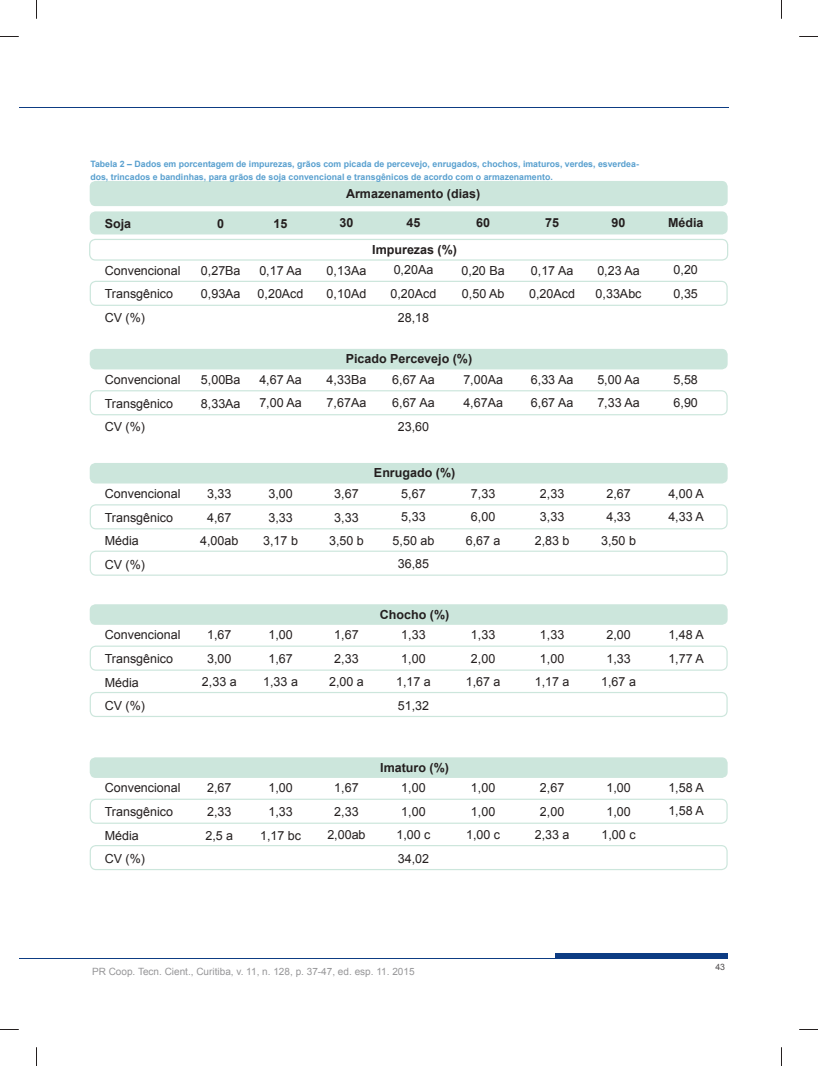
<style>
.page{position:relative;width:818px;height:1066px;background:#fff}
.page>*{position:absolute;margin:0;border:0;box-sizing:border-box;transform-origin:0 0}
.t1{font:12.5px/23.5px "Arial";color:#241f1f}
.t2{font:700 12.5px "Arial";color:#241f1f}
.t3{font:10px "Arial";color:#969698}
.t4{font:700 8.75px/12.5px "Arial";color:#59a0cf}
.t5{font:8.75px "Arial";color:#4e4b4c}
</style>
<div class="page">
<hr style="left:19px;top:958px;width:707px;height:1px;background:#0d3c83">
<div style="left:554px;top:952px;width:172px;height:6px;background:#0d3c83"></div>
<hr style="left:19px;top:107px;width:708px;height:1px;background:#0d3c83">
<div style="left:90px;top:211px;width:637px;height:23px;background:#cce6dc;border-radius:6px"></div>
<svg style="left:89px;top:239px;width:638px;height:21px"></svg>
<div style="left:90px;top:349px;width:637px;height:20px;background:#cce6dc;border-radius:6px"></div>
<div style="left:90px;top:463px;width:637px;height:20px;background:#cce6dc;border-radius:6px"></div>
<div style="left:90px;top:604px;width:637px;height:20px;background:#cce6dc;border-radius:6px"></div>
<div style="left:90px;top:757px;width:637px;height:20px;background:#cce6dc;border-radius:6px"></div>
<div style="left:90px;top:181px;width:637px;height:25px;background:#cce6dc;border-radius:6px"></div>
<svg style="left:90px;top:281px;width:637px;height:25px"></svg>
<svg style="left:90px;top:390px;width:637px;height:25px"></svg>
<svg style="left:90px;top:504px;width:637px;height:25px"></svg>
<svg style="left:90px;top:645px;width:637px;height:25px"></svg>
<svg style="left:90px;top:798px;width:637px;height:25px"></svg>
<svg style="left:90px;top:550px;width:637px;height:25px"></svg>
<svg style="left:90px;top:692px;width:637px;height:24px"></svg>
<svg style="left:90px;top:845px;width:637px;height:24px"></svg>
<svg style="left:0;top:36px;width:19px;height:1px"></svg>
<svg style="left:799px;top:36px;width:18px;height:1px"></svg>
<svg style="left:36px;top:0;width:1px;height:19px"></svg>
<svg style="left:36px;top:1047px;width:1px;height:18px"></svg>
<p class="t4" style="left:90px;top:158px;width:549px">Tabela 2 – Dados em porcentagem de impurezas, grãos com picada de percevejo, enrugados, chochos, imaturos, verdes, esverdea&shy;dos, trincados e bandinhas, para grãos de soja convencional e transgênicos de acordo com o armazenamento.</p>
<p class="t2" style="left:105px;top:215px;width:28px">Soja</p>
<p class="t1" style="left:105px;top:259px;width:77px">Convencional<br>Transgênico<br>CV (%)</p>
<p class="t1" style="left:105px;top:368px;width:77px">Convencional<br>Transgênico<br>CV (%)</p>
<p class="t2" style="left:217px;top:215px;width:8px">0</p>
<p class="t1" style="left:201px;top:258px;width:41px">0,27Ba<br>0,93Aa</p>
<p class="t2" style="left:273px;top:215px;width:15px">15</p>
<p class="t1" style="left:257px;top:258px;width:47px">0,17 Aa<br>0,20Acd</p>
<p class="t1" style="left:201px;top:368px;width:41px">5,00Ba<br>8,33Aa</p>
<p class="t1" style="left:259px;top:368px;width:44px">4,67 Aa<br>7,00 Aa</p>
<p class="t1" style="left:105px;top:482px;width:77px">Convencional<br>Transgênico<br>Média<br>CV (%)</p>
<p class="t1" style="left:200px;top:482px;width:40px;text-align:center">3,33<br>4,67<br>4,00ab</p>
<p class="t1" style="left:263px;top:482px;width:36px;text-align:center">3,00<br>3,33<br>3,17 b</p>
<p class="t1" style="left:105px;top:623px;width:77px">Convencional<br>Transgênico<br>Média<br>CV (%)</p>
<p class="t1" style="left:202px;top:623px;width:36px;text-align:center">1,67<br>3,00<br>2,33 a</p>
<p class="t1" style="left:263px;top:623px;width:36px;text-align:center">1,00<br>1,67<br>1,33 a</p>
<p class="t1" style="left:105px;top:776px;width:77px">Convencional<br>Transgênico<br>Média<br>CV (%)</p>
<p class="t1" style="left:205px;top:776px;width:29px">2,67<br>2,33<br>2,5 a</p>
<p class="t1" style="left:260px;top:776px;width:43px;text-align:center">1,00<br>1,33<br>1,17 bc</p>
<p class="t2" style="left:346px;top:185px;width:136px">Armazenamento (dias)</p>
<p class="t2" style="left:406px;top:214px;width:15px">45</p>
<p class="t1" style="left:390px;top:258px;width:47px;text-align:center">0,20Aa<br>0,20Acd<br>28,18</p>
<p class="t2" style="left:476px;top:215px;width:15px">60</p>
<p class="t1" style="left:461px;top:258px;width:45px">0,20 Ba<br>0,50 Ab</p>
<p class="t2" style="left:339px;top:215px;width:15px">30</p>
<p class="t1" style="left:326px;top:258px;width:41px">0,13Aa<br>0,10Ad</p>
<p class="t2" style="left:372px;top:241px;width:86px">Impurezas (%)</p>
<p class="t2" style="left:345px;top:350px;width:128px">Picado Percevejo (%)</p>
<p class="t1" style="left:326px;top:368px;width:41px">4,33Ba<br>7,67Aa</p>
<p class="t1" style="left:392px;top:367px;width:44px;text-align:center">6,67 Aa<br>6,67 Aa<br>23,60</p>
<p class="t1" style="left:463px;top:368px;width:41px">7,00Aa<br>4,67Aa</p>
<p class="t1" style="left:329px;top:482px;width:36px;text-align:center">3,67<br>3,33<br>3,50 b</p>
<p class="t2" style="left:374px;top:464px;width:83px">Enrugado (%)</p>
<p class="t1" style="left:392px;top:481px;width:43px;text-align:center">5,67<br>5,33<br>5,50 ab<br>36,85</p>
<p class="t1" style="left:465px;top:481px;width:36px;text-align:center">7,33<br>6,00<br>6,67 a</p>
<p class="t1" style="left:329px;top:623px;width:36px;text-align:center">1,67<br>2,33<br>2,00 a</p>
<p class="t2" style="left:379px;top:605px;width:71px">Chocho (%)</p>
<p class="t1" style="left:396px;top:623px;width:36px;text-align:center">1,33<br>1,00<br>1,17 a<br>51,32</p>
<p class="t1" style="left:465px;top:623px;width:36px;text-align:center">1,33<br>2,00<br>1,67 a</p>
<p class="t1" style="left:327px;top:776px;width:40px;text-align:center">1,67<br>2,33<br>2,00ab</p>
<p class="t2" style="left:380px;top:758px;width:70px">Imaturo (%)</p>
<p class="t1" style="left:396px;top:775px;width:36px;text-align:center">1,00<br>1,00<br>1,00 c<br>34,02</p>
<p class="t1" style="left:466px;top:776px;width:36px;text-align:center">1,00<br>1,00<br>1,00 c</p>
<p class="t2" style="left:545px;top:214px;width:15px">75</p>
<p class="t1" style="left:529px;top:258px;width:47px">0,17 Aa<br>0,20Acd</p>
<p class="t2" style="left:611px;top:214px;width:15px">90</p>
<p class="t1" style="left:595px;top:258px;width:47px">0,23 Aa<br>0,33Abc</p>
<p class="t1" style="left:530px;top:367px;width:44px">6,33 Aa<br>6,67 Aa</p>
<p class="t1" style="left:597px;top:367px;width:44px">5,00 Aa<br>7,33 Aa</p>
<p class="t1" style="left:534px;top:481px;width:36px;text-align:center">2,33<br>3,33<br>2,83 b</p>
<p class="t1" style="left:600px;top:481px;width:36px;text-align:center">2,67<br>4,33<br>3,50 b</p>
<p class="t1" style="left:534px;top:623px;width:36px;text-align:center">1,33<br>1,00<br>1,17 a</p>
<p class="t1" style="left:600px;top:623px;width:36px;text-align:center">2,00<br>1,33<br>1,67 a</p>
<p class="t1" style="left:534px;top:776px;width:36px;text-align:center">2,67<br>2,00<br>2,33 a</p>
<p class="t1" style="left:601px;top:776px;width:36px;text-align:center">1,00<br>1,00<br>1,00 c</p>
<p class="t2" style="left:667px;top:214px;width:37px">Média</p>
<p class="t1" style="left:673px;top:258px;width:26px">0,20<br>0,35</p>
<p class="t1" style="left:673px;top:367px;width:26px">5,58<br>6,90</p>
<p class="t1" style="left:668px;top:481px;width:37px">4,00 A<br>4,33 A</p>
<p class="t1" style="left:668px;top:623px;width:37px">1,48 A<br>1,77 A</p>
<p class="t1" style="left:668px;top:775px;width:37px">1,58 A<br>1,58 A</p>
<p class="t3" style="left:92px;top:964px;width:324px">PR Coop. Tecn. Cient., Curitiba, v. 11, n. 128, p. 37-47, ed. esp. 11. 2015</p>
<p class="t5" style="left:715px;top:960px;width:11px">43</p>
</div>
